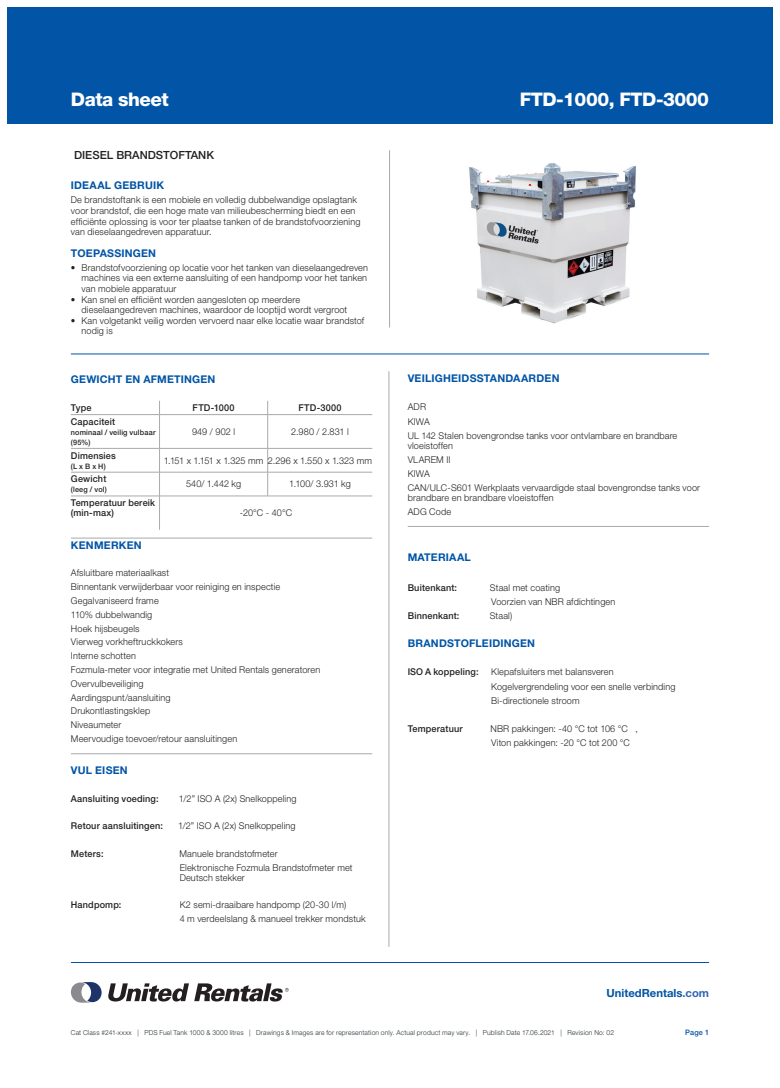
<style>
.page{position:relative;width:780px;height:1088px;background:#fff}
.page>*{position:absolute;margin:0;border:0;box-sizing:border-box;transform-origin:0 0}
.Typenummer{font:800 18.75px "Helvetica Neue LT Std";letter-spacing:-.025em;color:#fff}
.Data_sheet{font:800 18.75px "Helvetica Neue LT Std";letter-spacing:-.025em;color:#fff}
.t1{font:500 11.25px "Helvetica Neue LT Std";color:#231f20}
.t2{font:700 11.25px "Helvetica Neue LT Std";color:#0154a6}
.Subkop___blauw___8_5{font:700 10.62px "Helvetica Neue LT Std";letter-spacing:.02em;color:#0154a6}
.Body_-_7_5___8_pt{font:300 9.38px/10.6px "Helvetica Neue LT Std";letter-spacing:.015em;color:#231f20}
.Body_-_7_5___8_pt-2{font:500 9.38px/10px "Helvetica Neue LT Std";letter-spacing:.02em;color:#231f20}
.Body_-_7_5___8_pt-3{font:300 9.38px "Helvetica Neue LT Std";letter-spacing:-.05em;color:#231f20}
.Body_-_7_5___8_pt-4{font:500 7.5px/10px "Helvetica Neue LT Std";letter-spacing:.025em;color:#231f20}
.Pagenumber{font:500 7.5px "Helvetica Neue LT Std";color:#0154a6}
.Footertekst{font:300 6.88px "Helvetica Neue LT Std";letter-spacing:.025em;color:#263035}
.s1{color:#3165b0}
</style>
<div class="page">
<hr style="left:71px;top:962px;width:638px;height:1px;background:#0154a6">
<div style="left:7px;top:7px;width:765px;height:117px;background:#0154a6"></div>
<svg style="left:71px;top:982px;width:218px;height:20px"></svg>
<hr style="left:71px;top:354px;width:638px;height:1px;background:#0154a6">
<hr style="left:388px;top:371px;width:1px;height:576px;background:#a8a9ad">
<hr style="left:389px;top:150px;width:1px;height:177px;background:#a8a9ad">
<svg style="left:159px;top:401px;width:1px;height:13px"></svg>
<svg style="left:267px;top:401px;width:1px;height:13px"></svg>
<hr style="left:267px;top:415px;width:1px;height:33px;background:#a8a9ad">
<hr style="left:159px;top:415px;width:1px;height:33px;background:#a8a9ad">
<hr style="left:71px;top:414px;width:88px;height:1px;background:#a8a9ad">
<hr style="left:159px;top:414px;width:109px;height:1px;background:#a8a9ad">
<hr style="left:268px;top:414px;width:104px;height:1px;background:#a8a9ad">
<hr style="left:71px;top:448px;width:88px;height:1px;background:#a8a9ad">
<hr style="left:159px;top:448px;width:109px;height:1px;background:#a8a9ad">
<hr style="left:268px;top:448px;width:104px;height:1px;background:#a8a9ad">
<hr style="left:159px;top:496px;width:1px;height:34px;background:#a8a9ad">
<hr style="left:71px;top:472px;width:88px;height:1px;background:#a8a9ad">
<svg style="left:267px;top:448px;width:1px;height:48px"></svg>
<hr style="left:71px;top:496px;width:88px;height:1px;background:#a8a9ad">
<hr style="left:159px;top:472px;width:109px;height:1px;background:#a8a9ad">
<svg style="left:159px;top:448px;width:1px;height:48px"></svg>
<hr style="left:268px;top:472px;width:104px;height:1px;background:#a8a9ad">
<hr style="left:159px;top:496px;width:109px;height:1px;background:#a8a9ad">
<hr style="left:268px;top:496px;width:104px;height:1px;background:#a8a9ad">
<hr style="left:71px;top:538px;width:301px;height:1px;background:#a8a9ad">
<hr style="left:71px;top:753px;width:301px;height:1px;background:#a8a9ad">
<hr style="left:407px;top:526px;width:302px;height:1px;background:#a8a9ad">
<img style="left:469px;top:163px;width:167px;height:161px">
<p class="Data_sheet" style="left:71px;top:88px;width:99px">Data sheet</p>
<p class="Typenummer" style="left:519px;top:88px;width:191px">FTD-1000, FTD-3000</p>
<p class="t1" style="left:74px;top:148px;width:142px">DIESEL BRANDSTOFTANK</p>
<p class="Subkop___blauw___8_5" style="left:71px;top:179px;width:95px">IDEAAL GEBRUIK</p>
<p class="Body_-_7_5___8_pt" style="left:71px;top:195px;width:291px">De brandstoftank is een mobiele en volledig dubbelwandige opslagtank voor brandstof, die een hoge mate van milieubescherming biedt en een efficiënte oplossing is voor ter plaatse tanken of de brandstofvoorziening van dieselaangedreven apparatuur.</p>
<p class="Subkop___blauw___8_5" style="left:71px;top:246px;width:87px">TOEPASSINGEN</p>
<p class="Body_-_7_5___8_pt" style="left:81px;top:262px;width:288px;text-align:justify;text-indent:-11px">• Brandstofvoorziening op locatie voor het tanken van dieselaangedreven machines via een externe aansluiting of een handpomp voor het tanken van mobiele apparatuur</p>
<p class="Body_-_7_5___8_pt" style="left:81px;top:294px;width:267px;text-indent:-11px">• Kan snel en efficiënt worden aangesloten op meerdere dieselaangedreven machines, waardoor de looptijd wordt vergroot</p>
<p class="Body_-_7_5___8_pt" style="left:81px;top:315px;width:284px;text-indent:-11px">• Kan volgetankt veilig worden vervoerd naar elke locatie waar brandstof nodig is</p>
<p class="Subkop___blauw___8_5" style="left:71px;top:373px;width:146px">GEWICHT EN AFMETINGEN</p>
<p class="Body_-_7_5___8_pt-2" style="left:71px;top:403px;width:22px">Type</p>
<p class="Body_-_7_5___8_pt-2" style="left:193px;top:403px;width:43px">FTD-1000</p>
<p class="Body_-_7_5___8_pt-2" style="left:298px;top:403px;width:45px">FTD-3000</p>
<p class="Body_-_7_5___8_pt-2" style="left:71px;top:416px;width:46px">Capaciteit</p>
<p class="Body_-_7_5___8_pt-4" style="left:71px;top:427px;width:86px">nominaal / veilig vulbaar (95%)</p>
<p class="Body_-_7_5___8_pt" style="left:192px;top:426px;width:45px">949 / 902 l</p>
<p class="Body_-_7_5___8_pt" style="left:291px;top:426px;width:59px">2.980 / 2.831 l</p>
<p class="Body_-_7_5___8_pt-2" style="left:71px;top:450px;width:47px">Dimensies</p>
<p class="Body_-_7_5___8_pt-4" style="left:71px;top:461px;width:36px">(L x B x H)</p>
<p class="Body_-_7_5___8_pt-3" style="left:164px;top:454px;width:101px">1.151 x 1.151 x 1.325 mm</p>
<p class="Body_-_7_5___8_pt" style="left:268px;top:455px;width:106px">2.296 x 1.550 x 1.323 mm</p>
<p class="Body_-_7_5___8_pt-2" style="left:71px;top:474px;width:37px">Gewicht</p>
<p class="Body_-_7_5___8_pt-4" style="left:71px;top:485px;width:37px">(leeg / vol)</p>
<p class="Body_-_7_5___8_pt" style="left:186px;top:478px;width:57px">540/ 1.442 kg</p>
<p class="Body_-_7_5___8_pt" style="left:289px;top:478px;width:63px">1.100/ 3.931 kg</p>
<p class="Body_-_7_5___8_pt-2" style="left:71px;top:498px;width:86px">Temperatuur bereik (min-max)</p>
<p class="Body_-_7_5___8_pt" style="left:240px;top:507px;width:54px">-20°C - 40°C</p>
<p class="Subkop___blauw___8_5" style="left:71px;top:538px;width:72px">KENMERKEN</p>
<p class="Body_-_7_5___8_pt" style="left:71px;top:568px;width:100px">Afsluitbare materiaalkast</p>
<p class="Body_-_7_5___8_pt" style="left:71px;top:581px;width:211px">Binnentank verwijderbaar voor reiniging en inspectie</p>
<p class="Body_-_7_5___8_pt" style="left:71px;top:595px;width:89px">Gegalvaniseerd frame</p>
<p class="Body_-_7_5___8_pt" style="left:71px;top:609px;width:83px">110% dubbelwandig</p>
<p class="Body_-_7_5___8_pt" style="left:71px;top:623px;width:70px">Hoek hijsbeugels</p>
<p class="Body_-_7_5___8_pt" style="left:71px;top:636px;width:113px">Vierweg vorkheftruckkokers</p>
<p class="Body_-_7_5___8_pt" style="left:71px;top:650px;width:66px">Interne schotten</p>
<p class="Body_-_7_5___8_pt" style="left:71px;top:664px;width:251px">Fozmula-meter voor integratie met United Rentals generatoren</p>
<p class="Body_-_7_5___8_pt" style="left:71px;top:678px;width:74px">Overvulbeveiliging</p>
<p class="Body_-_7_5___8_pt" style="left:71px;top:692px;width:101px">Aardingspunt/aansluiting</p>
<p class="Body_-_7_5___8_pt" style="left:71px;top:705px;width:81px">Drukontlastingsklep</p>
<p class="Body_-_7_5___8_pt" style="left:71px;top:719px;width:52px">Niveaumeter</p>
<p class="Body_-_7_5___8_pt" style="left:71px;top:733px;width:168px">Meervoudige toevoer/retour aansluitingen</p>
<p class="Subkop___blauw___8_5" style="left:71px;top:764px;width:58px">VUL EISEN</p>
<p class="Body_-_7_5___8_pt-2" style="left:71px;top:793px;width:89px">Aansluiting voeding:</p>
<p class="Body_-_7_5___8_pt" style="left:179px;top:793px;width:119px">1/2” ISO A (2x) Snelkoppeling</p>
<p class="Body_-_7_5___8_pt-2" style="left:71px;top:821px;width:93px">Retour aansluitingen:</p>
<p class="Body_-_7_5___8_pt" style="left:178px;top:820px;width:119px">1/2” ISO A (2x) Snelkoppeling</p>
<p class="Body_-_7_5___8_pt-2" style="left:71px;top:848px;width:34px">Meters:</p>
<p class="Body_-_7_5___8_pt" style="left:179px;top:848px;width:100px">Manuele brandstofmeter</p>
<p class="Body_-_7_5___8_pt" style="left:180px;top:862px;width:174px">Elektronische Fozmula Brandstofmeter met</p>
<p class="Body_-_7_5___8_pt" style="left:180px;top:872px;width:67px">Deutsch stekker</p>
<p class="Body_-_7_5___8_pt-2" style="left:71px;top:900px;width:52px">Handpomp:</p>
<p class="Body_-_7_5___8_pt" style="left:180px;top:899px;width:168px">K2 semi-draaibare handpomp (20-30 l/m)</p>
<p class="Body_-_7_5___8_pt" style="left:180px;top:913px;width:187px">4 m verdeelslang &amp; manueel trekker mondstuk</p>
<p class="Subkop___blauw___8_5" style="left:407px;top:372px;width:153px">VEILIGHEIDSSTANDAARDEN</p>
<p class="Body_-_7_5___8_pt" style="left:407px;top:401px;width:20px">ADR</p>
<p class="Body_-_7_5___8_pt" style="left:407px;top:416px;width:24px">KIWA</p>
<p class="Body_-_7_5___8_pt" style="left:407px;top:431px;width:271px;line-height:10px">UL 142 Stalen bovengrondse tanks voor ontvlambare en brandbare vloeistoffen</p>
<p class="Body_-_7_5___8_pt" style="left:407px;top:454px;width:44px">VLAREM II</p>
<p class="Body_-_7_5___8_pt" style="left:407px;top:468px;width:24px">KIWA</p>
<p class="Body_-_7_5___8_pt" style="left:407px;top:482px;width:294px;line-height:10px">CAN/ULC-S601 Werkplaats vervaardigde staal bovengrondse tanks voor brandbare en brandbare vloeistoffen</p>
<p class="Body_-_7_5___8_pt" style="left:407px;top:506px;width:45px">ADG Code</p>
<p class="Subkop___blauw___8_5" style="left:407px;top:550px;width:65px">MATERIAAL</p>
<p class="Body_-_7_5___8_pt-2" style="left:407px;top:583px;width:51px">Buitenkant:</p>
<p class="Body_-_7_5___8_pt" style="left:490px;top:582px;width:72px">Staal met coating</p>
<p class="Body_-_7_5___8_pt" style="left:491px;top:596px;width:126px">Voorzien van NBR afdichtingen</p>
<p class="Body_-_7_5___8_pt-2" style="left:407px;top:610px;width:53px">Binnenkant:</p>
<p class="Body_-_7_5___8_pt" style="left:489px;top:610px;width:24px">Staal)</p>
<p class="Subkop___blauw___8_5" style="left:407px;top:637px;width:129px">BRANDSTOFLEIDINGEN</p>
<p class="Body_-_7_5___8_pt-2" style="left:407px;top:666px;width:72px">ISO A koppeling:</p>
<p class="Body_-_7_5___8_pt" style="left:491px;top:666px;width:124px">Klepafsluiters met balansveren</p>
<p class="Body_-_7_5___8_pt" style="left:491px;top:682px;width:186px">Kogelvergrendeling voor een snelle verbinding</p>
<p class="Body_-_7_5___8_pt" style="left:491px;top:695px;width:90px">Bi-directionele stroom</p>
<p class="Body_-_7_5___8_pt-2" style="left:407px;top:723px;width:56px">Temperatuur</p>
<p class="Body_-_7_5___8_pt" style="left:490px;top:723px;width:149px">NBR pakkingen: -40 °C tot 106 °C ,</p>
<p class="Body_-_7_5___8_pt" style="left:491px;top:737px;width:140px">Viton pakkingen: -20 °C tot 200 °C</p>
<p class="t2" style="left:606px;top:985px;width:104px">UnitedRentals<span class="s1">.com</span></p>
<p class="Footertekst" style="left:71px;top:1028px;width:544px">Cat Class #241-xxxx | PDS Fuel Tank 1000 &amp; 3000 litres | Drawings &amp; Images are for representation only. Actual product may vary. | Publish Date 17.06.2021 | Revision No: 02</p>
<p class="Pagenumber" style="left:685px;top:1028px;width:25px">Page 1</p>
</div>
